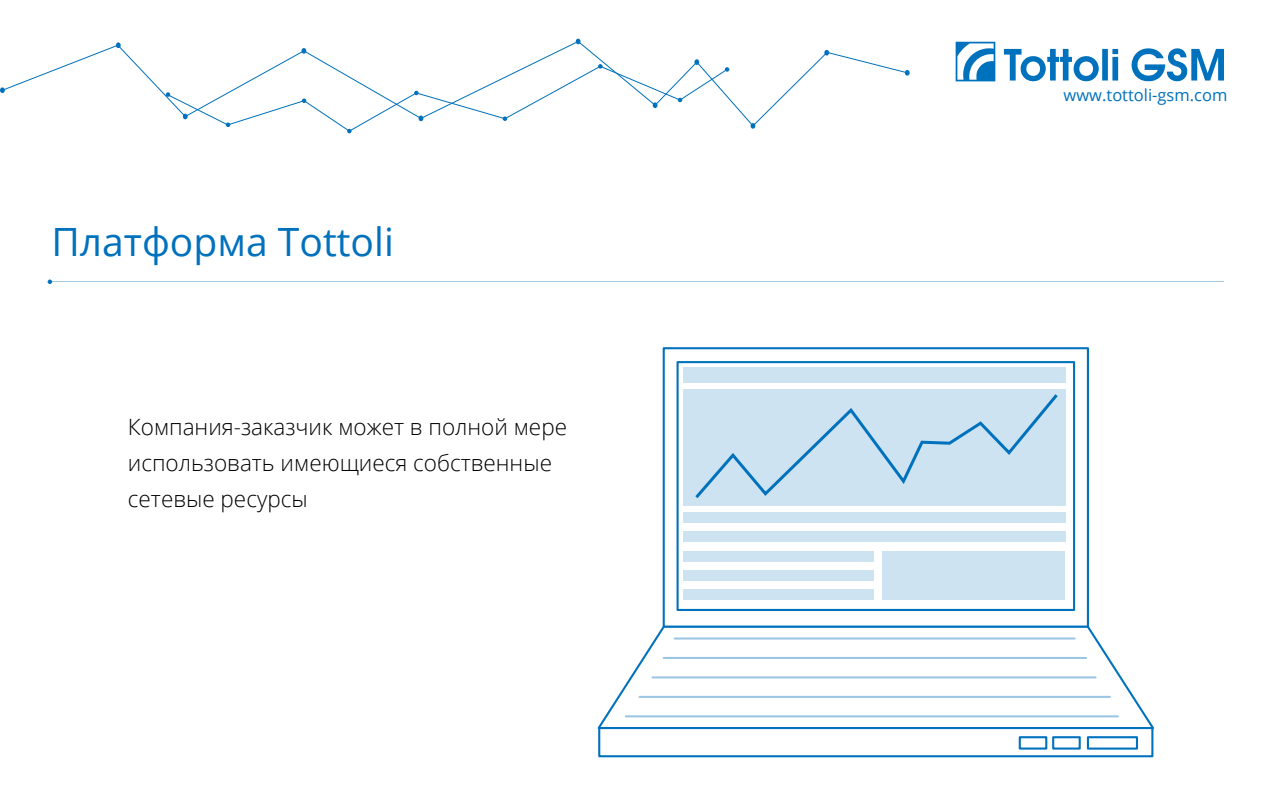
<style>
.page{position:relative;width:1276px;height:808px;background:#fff}
.page>*{position:absolute;margin:0;border:0;box-sizing:border-box;transform-origin:0 0}
.t1{font:39px "Open Sans";color:#0071bc}
.t2{font:300 22.5px/36px "Open Sans";color:#000}
.t3{font:16.5px "Open Sans";color:#0071bc}
</style>
<div class="page">
<svg style="left:1131px;top:48px;width:93px;height:34px"></svg>
<svg style="left:955px;top:42px;width:40px;height:39px"></svg>
<svg style="left:1004px;top:49px;width:114px;height:33px"></svg>
<svg style="left:0;top:39px;width:909px;height:94px"></svg>
<svg style="left:48px;top:279px;width:4px;height:5px"></svg>
<div style="left:662px;top:347px;width:427px;height:281px;background:#fff;border:2px solid #0071bc"></div>
<div style="left:676px;top:361px;width:399px;height:250px;background:#fff;border:2px solid #0071bc"></div>
<svg style="left:597px;top:625px;width:557px;height:106px"></svg>
<div style="left:598px;top:727px;width:555px;height:30px;background:#fff;border:2px solid #0071bc"></div>
<hr style="left:675px;top:637px;width:399px;height:2px;background:#0071bc">
<hr style="left:663px;top:657px;width:423px;height:2px;background:#0071bc">
<hr style="left:652px;top:676px;width:443px;height:2px;background:#0071bc">
<hr style="left:639px;top:696px;width:471px;height:2px;background:#0071bc">
<hr style="left:626px;top:715px;width:492px;height:2px;background:#0071bc">
<div style="left:1087px;top:736px;width:51px;height:14px;background:#fff;border:2px solid #0071bc"></div>
<div style="left:1052px;top:736px;width:28px;height:13px;background:#fff;border:2px solid #0071bc"></div>
<div style="left:1018px;top:736px;width:29px;height:13px;background:#fff;border:2px solid #0071bc"></div>
<div style="left:683px;top:368px;width:383px;height:15px;background:#cde3f1"></div>
<div style="left:683px;top:389px;width:383px;height:117px;background:#cde3f1"></div>
<div style="left:683px;top:513px;width:383px;height:10px;background:#cde3f1"></div>
<div style="left:683px;top:532px;width:383px;height:10px;background:#cde3f1"></div>
<div style="left:683px;top:551px;width:191px;height:10px;background:#cde3f1"></div>
<div style="left:882px;top:551px;width:183px;height:48px;background:#cde3f1"></div>
<div style="left:683px;top:570px;width:191px;height:10px;background:#cde3f1"></div>
<div style="left:683px;top:589px;width:191px;height:10px;background:#cde3f1"></div>
<svg style="left:695px;top:394px;width:363px;height:104px"></svg>
<h1 class="t1" style="left:51px;top:216px;width:344px">Платформа Tottoli</h1>
<p class="t2" style="left:128px;top:409px;width:441px">Компания-заказчик может в полной мере использовать имеющиеся собственные сетевые ресурсы</p>
<p class="t3" style="left:1063px;top:84px;width:165px">www.tottoli-gsm.com</p>
</div>
